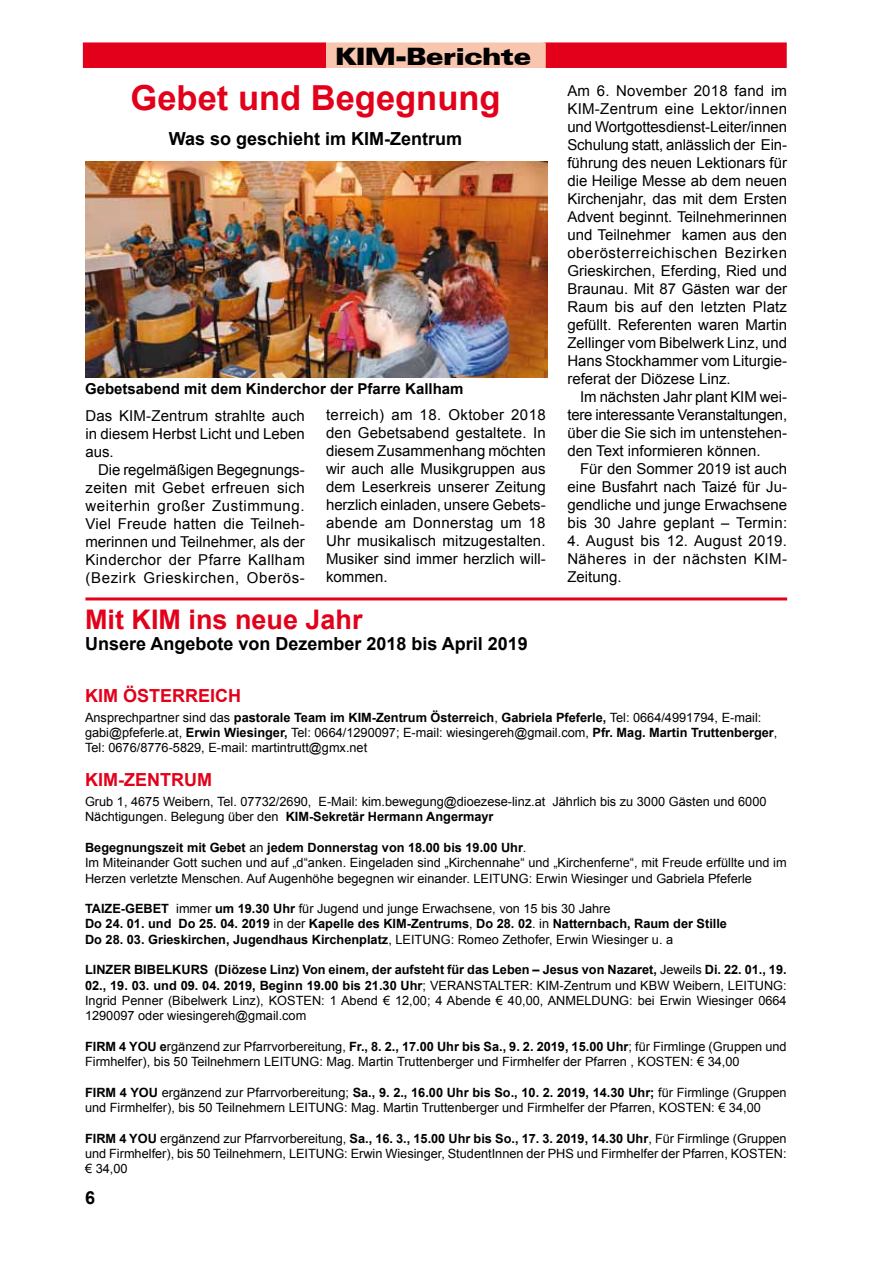
<style>
.page{position:relative;width:893px;height:1263px;background:#fff}
.page>*{position:absolute;margin:0;border:0;box-sizing:border-box;transform-origin:0 0}
.t1{font:700 34.5px "Arial";color:#e2001a}
.t2{font:700 27px "Arial";color:#e2001a}
.t3{font:900 expanded 24px "Zurich BT";color:#000}
.t4{font:700 18px "Arial";color:#000}
.t5{font:700 18px "Arial";color:#e2001a}
.t6{font:15px/18px "Arial";color:#000;text-align:justify}
.t7{font:700 15px "Arial";color:#000}
.t8{font:12.75px/15.3px "Arial";color:#000}
.t9{font:700 12.75px/15.3px "Arial";color:#000}
.s1{font-weight:700}
.s2{font-weight:400}
</style>
<div class="page">
<div style="left:83px;top:42px;width:243px;height:26px;background:#e2001a;border:2px solid #e2001a"></div>
<div style="left:544px;top:42px;width:243px;height:26px;background:#e2001a;border:2px solid #e2001a"></div>
<div style="left:326px;top:42px;width:220px;height:26px;background:#f8c5ae;border:2px solid #f8c5ae"></div>
<hr style="left:85px;top:597px;width:702px;height:3px;background:#e2001a">
<img style="left:85px;top:161px;width:462px;height:217px">
<h3 class="t3" style="left:336px;top:42px;width:197px">KIM-Berichte</h3>
<h1 class="t1" style="left:131px;top:75px;width:371px">Gebet und Begegnung</h1>
<h3 class="t4" style="left:169px;top:126px;width:295px">Was so geschieht im KIM-Zentrum</h3>
<p class="t7" style="left:85px;top:378px;width:380px">Gebetsabend mit dem Kinderchor der Pfarre Kallham</p>
<p class="t6" style="left:85px;top:407px;width:221px">Das KIM-Zentrum strahlte auch in diesem Herbst Licht und Leben aus.</p>
<p class="t6" style="left:85px;top:461px;width:221px;text-indent:13px">Die regelmäßigen Begegnungs&shy;zeiten mit Gebet erfreuen sich weiterhin großer Zustimmung.<br>Viel Freude hatten die Teilneh&shy;merinnen und Teilnehmer, als der Kinderchor der Pfarre Kallham (Bezirk Grieskirchen, Oberös-</p>
<p class="t6" style="left:326px;top:406px;width:221px">terreich) am 18. Oktober 2018 den Gebetsabend gestaltete. In diesem Zusammenhang möchten wir auch alle Musikgruppen aus dem Leserkreis unserer Zeitung herzlich einladen, unsere Gebets&shy;abende am Donnerstag um 18<br>Uhr musikalisch mitzugestalten.<br>Musiker sind immer herzlich will&shy;kommen.</p>
<p class="t6" style="left:567px;top:82px;width:221px">Am 6. November 2018 fand im KIM-Zentrum eine Lektor/innen und Wortgottesdienst-Leiter/innen Schulung statt, anlässlich der Ein&shy;führung des neuen Lektionars für die Heilige Messe ab dem neuen Kirchenjahr, das mit dem Ersten Advent beginnt. Teilnehmerinnen und Teilnehmer kamen aus den oberösterreichischen Bezirken Grieskirchen, Eferding, Ried und Braunau. Mit 87 Gästen war der Raum bis auf den letzten Platz gefüllt. Referenten waren Martin Zellinger vom Bibelwerk Linz, und Hans Stockhammer vom Liturgie&shy;referat der Diözese Linz.</p>
<p class="t6" style="left:567px;top:388px;width:221px;text-indent:13px">Im nächsten Jahr plant KIM wei&shy;tere interessante Veranstaltungen, über die Sie sich im untenstehen&shy;den Text informieren können.</p>
<p class="t6" style="left:567px;top:460px;width:221px;text-indent:13px">Für den Sommer 2019 ist auch eine Busfahrt nach Taizé für Ju&shy;gendliche und junge Erwachsene bis 30 Jahre geplant – Termin:</p>
<p class="t6" style="left:567px;top:532px;width:221px">4. August bis 12. August 2019.<br>Näheres in der nächsten KIM-Zeitung.</p>
<h2 class="t2" style="left:85px;top:601px;width:279px">Mit KIM ins neue Jahr</h2>
<h3 class="t4" style="left:85px;top:632px;width:444px">Unsere Angebote von Dezember 2018 bis April 2019</h3>
<h3 class="t5" style="left:85px;top:684px;width:158px">KIM ÖSTERREICH</h3>
<p class="t8" style="left:85px;top:709px;width:694px">Ansprechpartner sind das <span class="s1">pastorale Team im KIM-Zentrum Österreich</span>, <span class="s1">Gabriela Pfeferle,</span> Tel: 0664/4991794, E-mail: gabi@pfeferle.at, <span class="s1">Erwin Wiesinger,</span> Tel: 0664/1290097; E-mail: wiesingereh@gmail.com, <span class="s1">Pfr. Mag. Martin Truttenberger</span>,<br>Tel: 0676/8776-5829, E-mail: martintrutt@gmx.net</p>
<h3 class="t5" style="left:85px;top:768px;width:128px">KIM-ZENTRUM</h3>
<p class="t8" style="left:85px;top:794px;width:683px">Grub 1, 4675 Weibern, Tel. 07732/2690, E-Mail: kim.bewegung@dioezese-linz.at Jährlich bis zu 3000 Gästen und 6000<br>Nächtigungen. Belegung über den <span class="s1">KIM-Sekretär Hermann Angermayr</span></p>
<p class="t8" style="left:85px;top:840px;width:703px"><span class="s1">Begegnungszeit mit Gebet</span> an <span class="s1">jedem Donnerstag von 18.00 bis 19.00 Uhr</span>.<br>Im Miteinander Gott suchen und auf „d“anken. Eingeladen sind „Kirchennahe“ und „Kirchenferne“, mit Freude erfüllte und im<br>Herzen verletzte Menschen. Auf Augenhöhe begegnen wir einander. LEITUNG: Erwin Wiesinger und Gabriela Pfeferle</p>
<p class="t9" style="left:85px;top:901px;width:643px">TAIZE-GEBET <span class="s2">immer</span> um 19.30 Uhr <span class="s2">für Jugend und junge Erwachsene, von 15 bis 30 Jahre<br></span>Do 24. 01. und Do 25. 04. 2019 <span class="s2">in der</span> Kapelle des KIM-Zentrums<span class="s2">,</span> Do 28. 02<span class="s2">. in</span> Natternbach, Raum der Stille<br>Do 28. 03. Grieskirchen, Jugendhaus Kirchenplatz<span class="s2">, LEITUNG: Romeo Zethofer, Erwin Wiesinger u. a</span></p>
<p class="t8" style="left:85px;top:962px;width:703px;text-align:justify"><span class="s1">LINZER BIBELKURS (Diözese Linz) Von einem, der aufsteht für das Leben – Jesus von Nazaret,</span> Jeweils <span class="s1">Di. 22. 01., 19.<br>02., 19. 03. und 09. 04. 2019, Beginn 19.00 bis 21.30 Uhr</span>; VERANSTALTER: KIM-Zentrum und KBW Weibern, LEITUNG:<br>Ingrid Penner (Bibelwerk Linz), KOSTEN: 1 Abend € 12,00; 4 Abende € 40,00, ANMELDUNG: bei Erwin Wiesinger 0664<br>1290097 oder wiesingereh@gmail.com</p>
<p class="t8" style="left:85px;top:1039px;width:703px"><span class="s1">FIRM 4 YOU e</span>rgänzend zur Pfarrvorbereitung, <span class="s1">Fr., 8. 2., 17.00 Uhr bis Sa., 9. 2. 2019, 15.00 Uhr</span>; für Firmlinge (Gruppen und<br>Firmhelfer), bis 50 Teilnehmern LEITUNG: Mag. Martin Truttenberger und Firmhelfer der Pfarren , KOSTEN: € 34,00</p>
<p class="t8" style="left:85px;top:1085px;width:703px"><span class="s1">FIRM 4 YOU</span> ergänzend zur Pfarrvorbereitung; <span class="s1">Sa., 9. 2., 16.00 Uhr bis So., 10. 2. 2019, 14.30 Uhr;</span> für Firmlinge (Gruppen und Firmhelfer), bis 50 Teilnehmern LEITUNG: Mag. Martin Truttenberger und Firmhelfer der Pfarren, KOSTEN: € 34,00</p>
<p class="t8" style="left:85px;top:1131px;width:703px;text-align:justify"><span class="s1">FIRM 4 YOU</span> ergänzend zur Pfarrvorbereitung, <span class="s1">Sa., 16. 3., 15.00 Uhr bis So., 17. 3. 2019, 14.30 Uhr</span>, Für Firmlinge (Gruppen und Firmhelfer), bis 50 Teilnehmern, LEITUNG: Erwin Wiesinger, StudentInnen der PHS und Firmhelfer der Pfarren, KOSTEN: € 34,00</p>
<h3 class="t4" style="left:85px;top:1185px;width:12px">6</h3>
</div>
